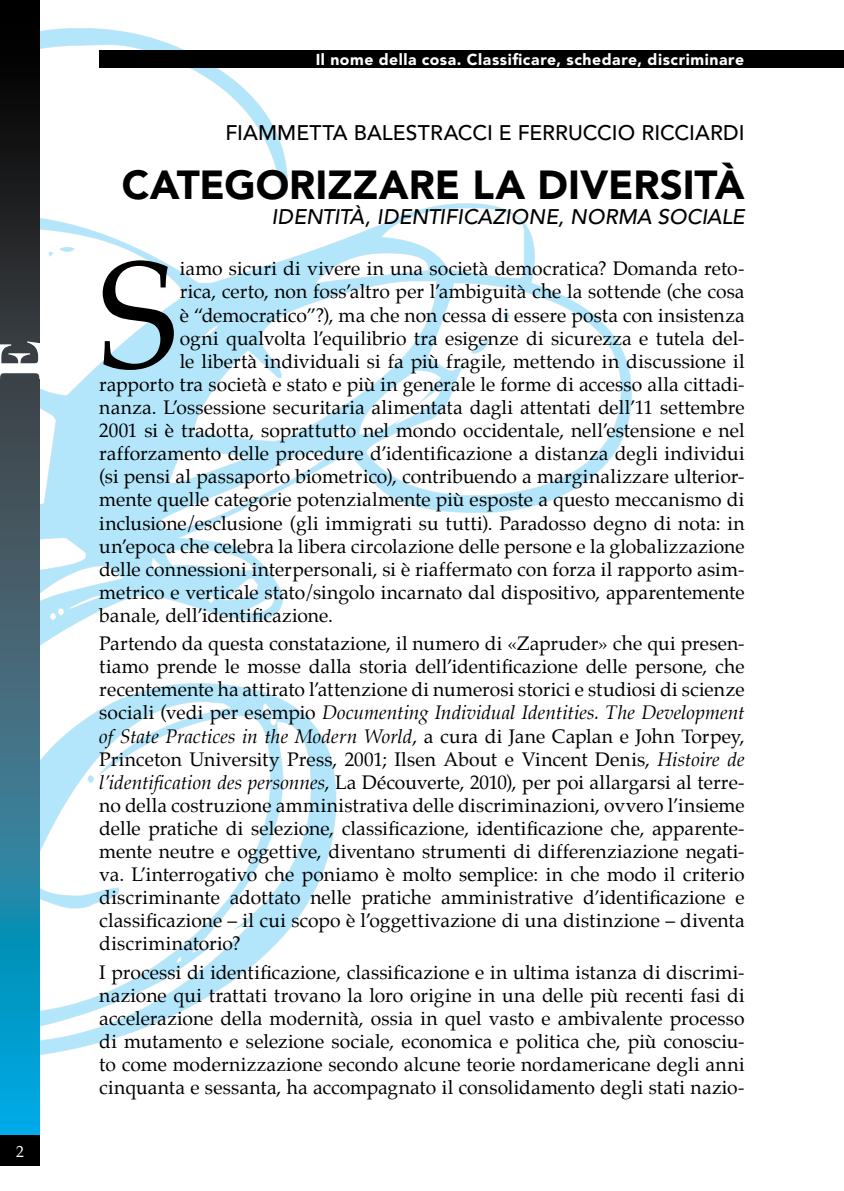
<style>
.page{position:relative;width:844px;height:1191px;background:#fff}
.page>*{position:absolute;margin:0;border:0;box-sizing:border-box;transform-origin:0 0}
.t1{font:151.72px "Palatino";color:#000}
.t2{font:900 40.25px "Avenir";color:#000}
.t3{font:500 21px "Avenir";color:#000}
.t4{font:italic 500 21px "Avenir";letter-spacing:-.005em;color:#000}
.t5{font:19.25px/23.1px "Palatino";letter-spacing:.005em;color:#000;text-align:justify}
.t6{font:900 15.75px "Avenir";letter-spacing:.035em;color:#fff}
.t7{font:15.75px "Palatino";color:#fff}
.s1{font-style:italic}
</style>
<div class="page">
<img style="left:0;top:28px;width:843px;height:1138px">
<div style="left:99px;top:51px;width:744px;height:17px;background:#000"></div>
<svg style="left:0;top:0;width:40px;height:1135px"></svg>
<div style="left:0;top:1135px;width:40px;height:30px;background:#000"></div>
<svg style="left:0;top:341px;width:40px;height:38px"></svg>
<p class="t7" style="left:16px;top:1138px;width:9px">2</p>
<p class="t6" style="left:315px;top:50px;width:430px">Il nome della cosa. Classificare, schedare, discriminare</p>
<p class="t3" style="left:225px;top:121px;width:520px">FIAMMETTA BALESTRACCI E FERRUCCIO RICCIARDI</p>
<h2 class="t2" style="left:122px;top:161px;width:624px">Categorizzare la diversità</h2>
<p class="t4" style="left:271px;top:205px;width:474px">IDENTITÀ, IDENTIFICAZIONE, NORMA SOCIALE</p>
<h1 class="t1" style="left:99px;top:190px;width:81px">S</h1>
<p class="t5" style="left:180px;top:257px;width:566px">iamo sicuri di vivere in una società democratica? Domanda reto-</p>
<p class="t5" style="left:180px;top:280px;width:566px">rica, certo, non foss’altro per l’ambiguità che la sottende (che cosa</p>
<p class="t5" style="left:180px;top:303px;width:566px">è “democratico”?), ma che non cessa di essere posta con insistenza</p>
<p class="t5" style="left:180px;top:326px;width:566px">ogni qualvolta l’equilibrio tra esigenze di sicurezza e tutela del-</p>
<p class="t5" style="left:180px;top:349px;width:566px">le libertà individuali si fa più fragile, mettendo in discussione il</p>
<p class="t5" style="left:99px;top:373px;width:646px">rapporto tra società e stato e più in generale le forme di accesso alla cittadi-</p>
<p class="t5" style="left:99px;top:396px;width:646px">nanza. L’ossessione securitaria alimentata dagli attentati dell’11 settembre</p>
<p class="t5" style="left:99px;top:419px;width:646px">2001 si è tradotta, soprattutto nel mondo occidentale, nell’estensione e nel</p>
<p class="t5" style="left:99px;top:442px;width:646px">rafforzamento delle procedure d’identificazione a distanza degli individui</p>
<p class="t5" style="left:99px;top:465px;width:646px">(si pensi al passaporto biometrico), contribuendo a marginalizzare ulterior-</p>
<p class="t5" style="left:99px;top:488px;width:646px">mente quelle categorie potenzialmente più esposte a questo meccanismo di</p>
<p class="t5" style="left:99px;top:511px;width:646px">inclusione/esclusione (gli immigrati su tutti). Paradosso degno di nota: in</p>
<p class="t5" style="left:99px;top:534px;width:646px">un’epoca che celebra la libera circolazione delle persone e la globalizzazione</p>
<p class="t5" style="left:99px;top:557px;width:646px">delle connessioni interpersonali, si è riaffermato con forza il rapporto asim-</p>
<p class="t5" style="left:99px;top:580px;width:646px">metrico e verticale stato/singolo incarnato dal dispositivo, apparentemente</p>
<p class="t5" style="left:99px;top:604px;width:235px">banale, dell’identificazione.</p>
<p class="t5" style="left:99px;top:632px;width:646px">Partendo da questa constatazione, il numero di «Zapruder» che qui presen&shy;tiamo prende le mosse dalla storia dell’identificazione delle persone, che recentemente ha attirato l’attenzione di numerosi storici e studiosi di scienze sociali (vedi per esempio <span class="s1">Documenting Individual Identities. The Development of State Practices in the Modern World</span>, a cura di Jane Caplan e John Torpey, Princeton University Press, 2001; Ilsen About e Vincent Denis, <span class="s1">Histoire de l’identification des personnes</span>, La Découverte, 2010), per poi allargarsi al terre&shy;no della costruzione amministrativa delle discriminazioni, ovvero l’insieme delle pratiche di selezione, classificazione, identificazione che, apparente&shy;mente neutre e oggettive, diventano strumenti di differenziazione negati&shy;va. L’interrogativo che poniamo è molto semplice: in che modo il criterio discriminante adottato nelle pratiche amministrative d’identificazione e classificazione – il cui scopo è l’oggettivazione di una distinzione – diventa discriminatorio?</p>
<p class="t5" style="left:99px;top:960px;width:646px">I processi di identificazione, classificazione e in ultima istanza di discrimi&shy;nazione qui trattati trovano la loro origine in una delle più recenti fasi di accelerazione della modernità, ossia in quel vasto e ambivalente processo di mutamento e selezione sociale, economica e politica che, più conosciu&shy;to come modernizzazione secondo alcune teorie nordamericane degli anni cinquanta e sessanta, ha accompagnato il consolidamento degli stati nazio-</p>
</div>
